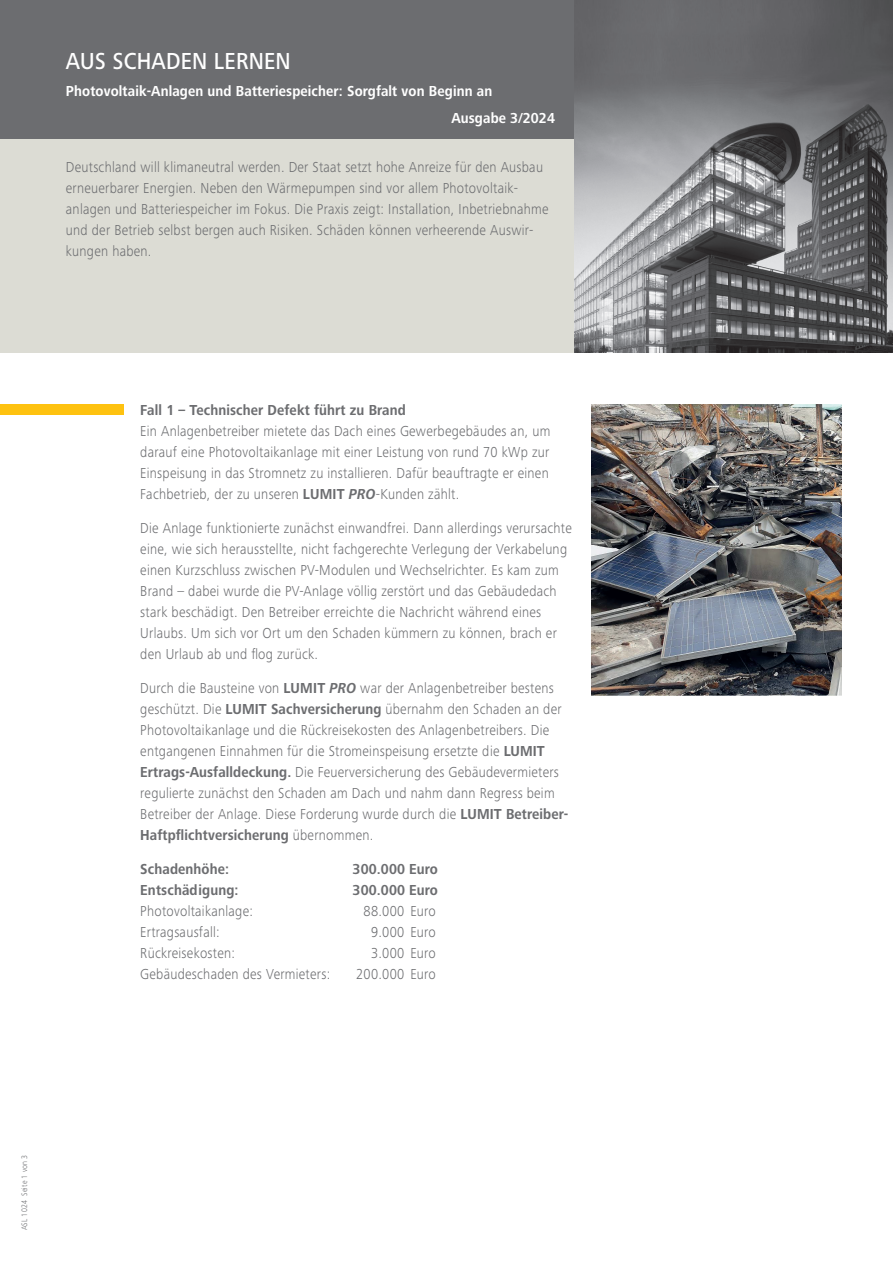
<style>
.page{position:relative;width:893px;height:1263px;background:#fff}
.page>*{position:absolute;margin:0;border:0;box-sizing:border-box;transform-origin:0 0}
.t1{font:500 24px "Frutiger Next Pro";letter-spacing:.01em;color:#fff;scale:.9 1}
.t2{font:300 15px/21px "Frutiger Next Pro";letter-spacing:.02em;color:#6c6d70;scale:.9 1}
.t3{font:700 15px "Frutiger Next Pro";letter-spacing:.01em;color:#6c6d70;scale:.9 1}
.t4{font:700 15px/27px "Frutiger Next Pro";letter-spacing:.01em;color:#fff;scale:.9 1}
.t5{font:300 8.25px "Frutiger Next Pro";letter-spacing:.02em;color:#6c6d70;scale:.9 1}
.s1{font-weight:700}
.s2{font-weight:700;font-style:italic}
</style>
<div class="page">
<div style="left:0;top:0;width:574px;height:353px;background:#dcdcd4"></div>
<div style="left:0;top:0;width:574px;height:138px;background:#6c6d70"></div>
<img style="left:574px;top:0;width:319px;height:353px">
<div style="left:0;top:404px;width:123px;height:11px;background:#fec210"></div>
<img style="left:591px;top:404px;width:251px;height:291px">
<h1 class="t1" style="left:66px;top:48px;width:251px">AUS SCHADEN LERNEN</h1>
<p class="t4" style="left:451px;top:78px;width:117px;text-indent:-385px">Photovoltaik-Anlagen und Batteriespeicher: Sorgfalt von Beginn an<br>Ausgabe 3/2024</p>
<p class="t2" style="left:66px;top:157px;width:538px">Deutschland will klimaneutral werden. Der Staat setzt hohe Anreize für den Ausbau erneuerbarer Energien. Neben den Wärmepumpen sind vor allem Photovoltaik&shy;anlagen und Batteriespeicher im Fokus. Die Praxis zeigt: Installation, Inbetriebnahme und der Betrieb selbst bergen auch Risiken. Schäden können verheerende Auswir&shy;kungen haben.</p>
<p class="t3" style="left:140px;top:402px;width:297px">Fall 1 – Technischer Defekt führt zu Brand</p>
<p class="t2" style="left:140px;top:421px;width:457px;text-align:justify">Ein Anlagenbetreiber mietete das Dach eines Gewerbegebäudes an, um darauf eine Photovoltaikanlage mit einer Leistung von rund 70 kWp zur Einspeisung in das Stromnetz zu installieren. Dafür beauftragte er einen Fachbetrieb, der zu unseren <span class="s1">LUMIT</span> <span class="s2">PRO</span>-Kunden zählt.</p>
<p class="t2" style="left:140px;top:517px;width:481px">Die Anlage funktionierte zunächst einwandfrei. Dann allerdings verursachte eine, wie sich herausstellte, nicht fachgerechte Verlegung der Verkabelung einen Kurzschluss zwischen PV-Modulen und Wechselrichter. Es kam zum Brand – dabei wurde die PV-Anlage völlig zerstört und das Gebäudedach stark beschädigt. Den Betreiber erreichte die Nachricht während eines Urlaubs. Um sich vor Ort um den Schaden kümmern zu können, brach er den Urlaub ab und flog zurück.</p>
<p class="t2" style="left:140px;top:677px;width:477px">Durch die Bausteine von <span class="s1">LUMIT</span> <span class="s2">PRO</span> war der Anlagenbetreiber bestens geschützt. Die <span class="s1">LUMIT Sachversicherung</span> übernahm den Schaden an der Photovoltaikanlage und die Rückreisekosten des Anlagenbetreibers. Die entgangenen Einnahmen für die Stromeinspeisung ersetzte die <span class="s1">LUMIT Ertrags-Ausfalldeckung.</span> Die Feuerversicherung des Gebäudevermieters regulierte zunächst den Schaden am Dach und nahm dann Regress beim Betreiber der Anlage. Diese Forderung wurde durch die <span class="s1">LUMIT Betreiber-Haftpflichtversicherung</span> übernommen.</p>
<p class="t3" style="left:140px;top:860px;width:100px">Schadenhöhe:</p>
<p class="t3" style="left:353px;top:860px;width:96px">300.000 Euro</p>
<p class="t3" style="left:140px;top:881px;width:111px">Entschädigung:</p>
<p class="t3" style="left:353px;top:881px;width:96px">300.000 Euro</p>
<p class="t2" style="left:140px;top:900px;width:127px">Photovoltaikanlage:</p>
<p class="t2" style="left:364px;top:900px;width:82px">88.000 Euro</p>
<p class="t2" style="left:140px;top:921px;width:90px">Ertragsausfall:</p>
<p class="t2" style="left:371px;top:921px;width:74px">9.000 Euro</p>
<p class="t2" style="left:140px;top:942px;width:107px">Rückreisekosten:</p>
<p class="t2" style="left:371px;top:942px;width:74px">3.000 Euro</p>
<p class="t2" style="left:140px;top:963px;width:213px">Gebäudeschaden des Vermieters:</p>
<p class="t2" style="left:356px;top:963px;width:90px">200.000 Euro</p>
<p class="t5" style="left:20px;top:1230px;width:85px;rotate:-90deg">ASL 1024 Seite 1 von 3</p>
</div>
